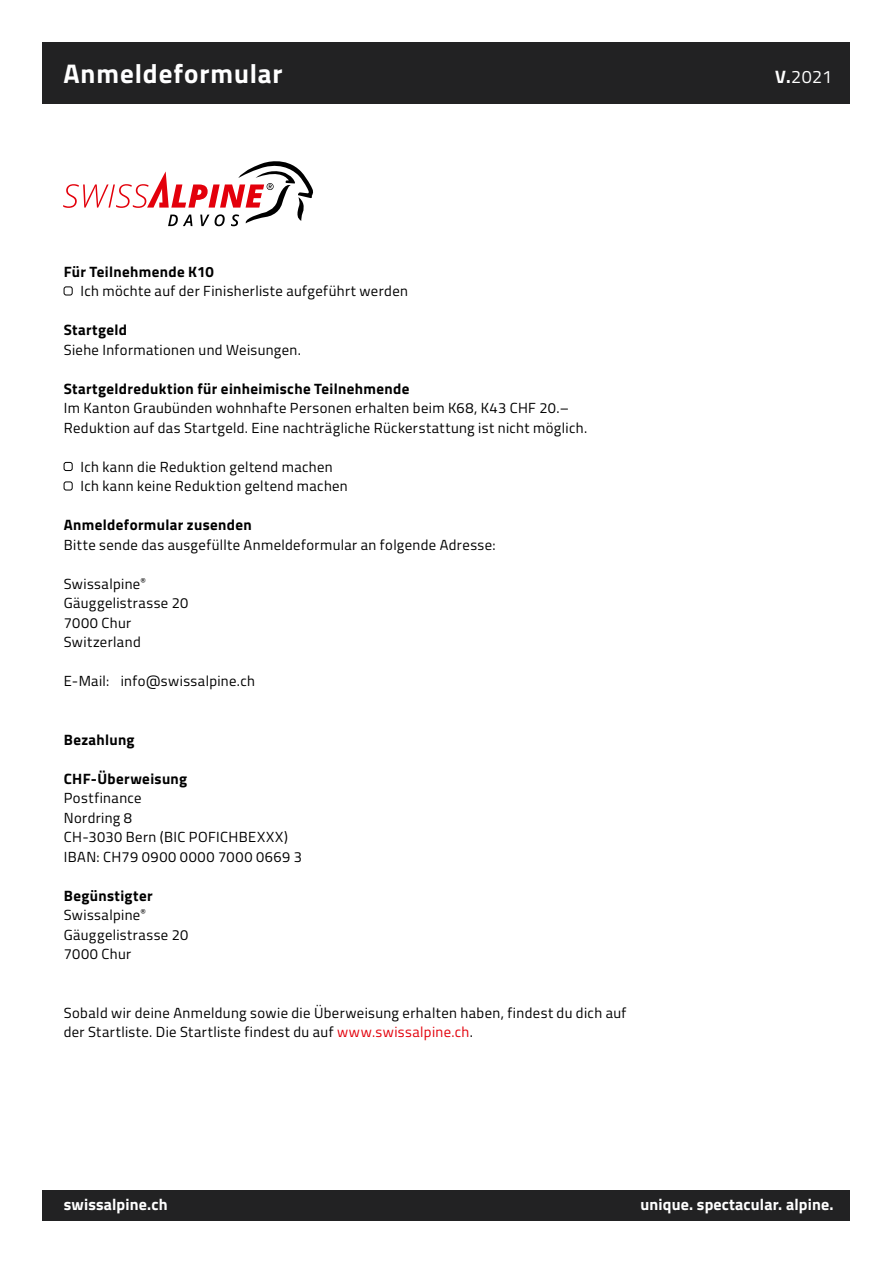
<style>
.page{position:relative;width:893px;height:1263px;background:#fff}
.page>*{position:absolute;margin:0;border:0;box-sizing:border-box;transform-origin:0 0}
.t1{font:700 27px "Titillium";letter-spacing:.035em;color:#fff}
.t2{font:18px "Titillium";color:#fff}
.t3{font:700 16.05px "Titillium Web";letter-spacing:.01em;color:#fff}
.t4{font:700 15px "Titillium";letter-spacing:.025em;color:#000}
.t5{font:14.7px/19.5px "Titillium";letter-spacing:.025em;color:#000}
.s1{font-weight:700}
.s2{color:#e3000b}
</style>
<div class="page">
<div style="left:43px;top:43px;width:807px;height:61px;background:#222223"></div>
<svg style="left:63px;top:161px;width:250px;height:65px"></svg>
<div style="left:43px;top:1190px;width:807px;height:30px;background:#222223"></div>
<div style="left:64px;top:287px;width:8px;height:8px;border:1px solid #000;border-radius:2px"></div>
<div style="left:64px;top:462px;width:8px;height:9px;border:1px solid #000;border-radius:2px"></div>
<div style="left:64px;top:482px;width:8px;height:8px;border:1px solid #000;border-radius:2px"></div>
<h1 class="t1" style="left:63px;top:53px;width:221px">Anmeldeformular</h1>
<p class="t2" style="left:775px;top:63px;width:59px"><span class="s1">V.</span>2021</p>
<p class="t4" style="left:64px;top:260px;width:152px">Für Teilnehmende K10</p>
<p class="t5" style="left:80px;top:280px;width:329px">Ich möchte auf der Finisherliste aufgeführt werden</p>
<p class="t4" style="left:64px;top:318px;width:65px">Startgeld</p>
<p class="t5" style="left:64px;top:339px;width:239px">Siehe Informationen und Weisungen.</p>
<p class="t4" style="left:64px;top:377px;width:347px">Startgeldreduktion für einheimische Teilnehmende</p>
<p class="t5" style="left:64px;top:397px;width:525px">Im Kanton Graubünden wohnhafte Personen erhalten beim K68, K43 CHF 20.–<br>Reduktion auf das Startgeld. Eine nachträgliche Rückerstattung ist nicht möglich.</p>
<p class="t5" style="left:80px;top:456px;width:269px">Ich kann die Reduktion geltend machen<br>Ich kann keine Reduktion geltend machen</p>
<p class="t4" style="left:64px;top:513px;width:190px">Anmeldeformular zusenden</p>
<p class="t5" style="left:64px;top:534px;width:433px">Bitte sende das ausgefüllte Anmeldeformular an folgende Adresse:</p>
<p class="t5" style="left:64px;top:573px;width:126px">Swissalpine<sup>®<br></sup>Gäuggelistrasse 20<br>7000 Chur<br>Switzerland</p>
<p class="t5" style="left:64px;top:670px;width:193px">E-Mail: info@swissalpine.ch</p>
<p class="t4" style="left:64px;top:728px;width:72px">Bezahlung</p>
<p class="t4" style="left:64px;top:767px;width:125px">CHF-Überweisung</p>
<p class="t5" style="left:64px;top:787px;width:240px">Postfinance<br>Nordring 8<br>CH-3030 Bern (BIC POFICHBEXXX)<br>IBAN: CH79 0900 0000 7000 0669 3</p>
<p class="t4" style="left:64px;top:884px;width:90px">Begünstigter</p>
<p class="t5" style="left:64px;top:904px;width:126px">Swissalpine<sup>®<br></sup>Gäuggelistrasse 20<br>7000 Chur</p>
<p class="t5" style="left:64px;top:1002px;width:564px">Sobald wir deine Anmeldung sowie die Überweisung erhalten haben, findest du dich auf der Startliste. Die Startliste findest du auf <span class="s2">www.swissalpine.ch</span>.</p>
<p class="t3" style="left:64px;top:1192px;width:105px">swissalpine.ch</p>
<p class="t3" style="left:640px;top:1192px;width:195px">unique. spectacular. alpine.</p>
</div>
